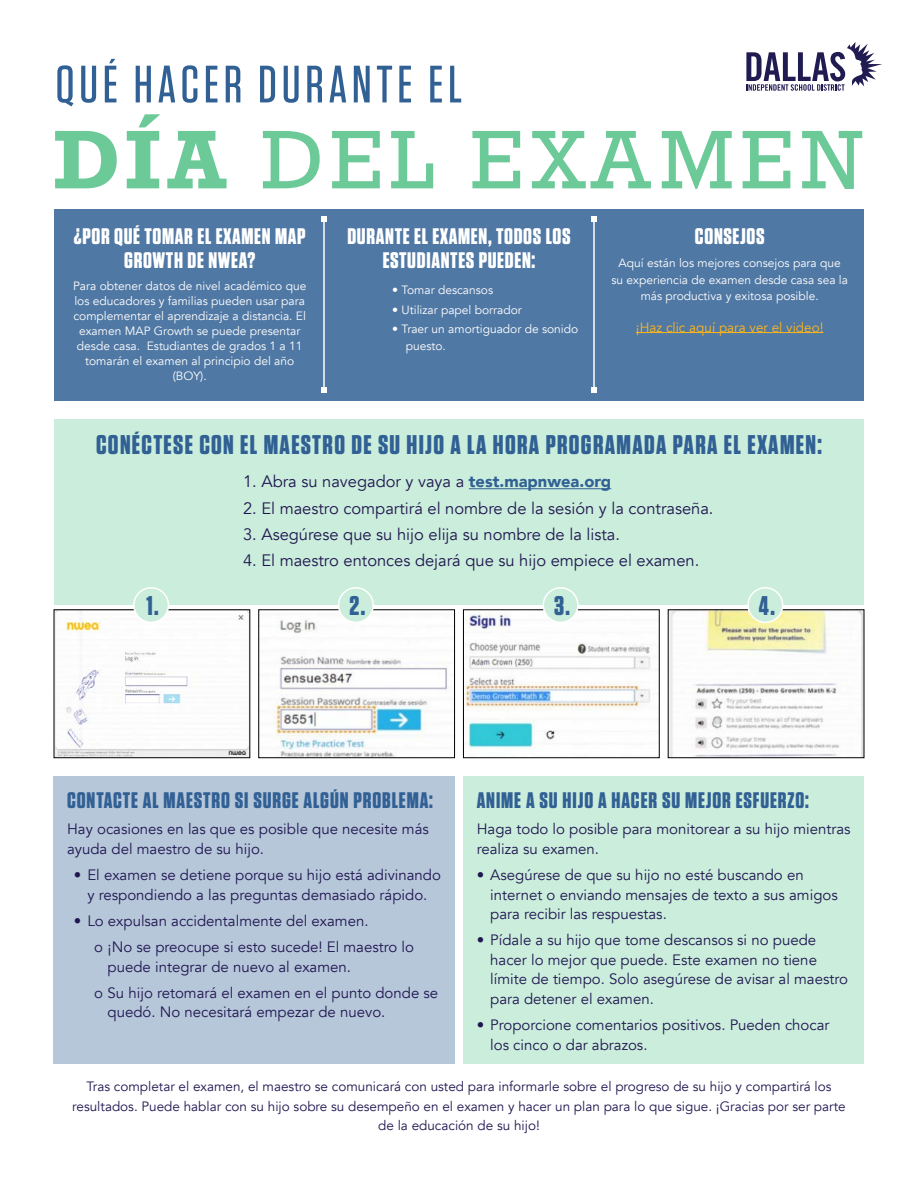
<style>
.page{position:relative;width:918px;height:1188px;background:#fff}
.page>*{position:absolute;margin:0;border:0;box-sizing:border-box;transform-origin:0 0}
.t1{font:78px "Rockwell";letter-spacing:.095em;color:#6cca98}
.t2{font:500 52.5px "Tungsten";letter-spacing:.09em;color:#316094}
.t3{font:700 27px "Tungsten";letter-spacing:.05em;color:#316094}
.t4{font:700 22.5px/24px "Tungsten";letter-spacing:.03em;color:#fff;text-align:center}
.t5{font:700 22.5px "Tungsten";letter-spacing:.04em;color:#316094}
.t6{font:16.5px "Avenir";color:#201751}
.t7{font:15px/19.5px "Avenir";color:#201751}
.t8{font:13.5px/19.5px "Avenir";color:#201751;text-align:center}
.t9{font:13.5px "Avenir";color:#ffb71b}
.t10{font:12px/15px "Avenir";color:#fff;text-align:center}
.s1{font-weight:700}
.s2{font-weight:900;color:#316094}
</style>
<div class="page">
<div style="left:463px;top:777px;width:401px;height:287px;background:#cbeddb"></div>
<div style="left:54px;top:777px;width:401px;height:287px;background:#b7c7da"></div>
<svg style="left:746px;top:42px;width:136px;height:49px"></svg>
<div style="left:54px;top:419px;width:810px;height:186px;background:#cbeddb"></div>
<hr style="left:469px;top:488px;width:142px;height:1px;background:#316094">
<img style="left:56px;top:612px;width:192px;height:144px">
<div style="left:54px;top:610px;width:196px;height:148px;border:1px solid #000"></div>
<img style="left:271px;top:619px;width:179px;height:137px">
<div style="left:259px;top:610px;width:196px;height:148px;border:1px solid #000"></div>
<img style="left:465px;top:613px;width:186px;height:137px">
<div style="left:463px;top:610px;width:196px;height:148px;border:1px solid #000"></div>
<img style="left:670px;top:612px;width:192px;height:144px">
<div style="left:668px;top:610px;width:196px;height:148px;border:1px solid #000"></div>
<div style="left:134px;top:588px;width:34px;height:34px;background:#cbeddb;border-radius:50%"></div>
<div style="left:133px;top:587px;width:36px;height:36px;border:2px solid #fff;border-radius:50%"></div>
<div style="left:339px;top:588px;width:34px;height:34px;background:#cbeddb;border-radius:50%"></div>
<div style="left:338px;top:587px;width:36px;height:36px;border:2px solid #fff;border-radius:50%"></div>
<div style="left:543px;top:588px;width:35px;height:34px;background:#cbeddb;border-radius:50%"></div>
<div style="left:543px;top:587px;width:36px;height:36px;border:2px solid #fff;border-radius:50%"></div>
<div style="left:748px;top:588px;width:35px;height:34px;background:#cbeddb;border-radius:50%"></div>
<div style="left:747px;top:587px;width:36px;height:36px;border:2px solid #fff;border-radius:50%"></div>
<div style="left:54px;top:209px;width:810px;height:191px;background:#5078a4"></div>
<hr style="left:323px;top:219px;width:2px;height:171px;background:#fff">
<svg style="left:321px;top:387px;width:6px;height:6px"></svg>
<svg style="left:321px;top:216px;width:6px;height:6px"></svg>
<hr style="left:593px;top:219px;width:2px;height:171px;background:#fff">
<svg style="left:591px;top:387px;width:6px;height:6px"></svg>
<svg style="left:591px;top:216px;width:6px;height:6px"></svg>
<hr style="left:636px;top:332px;width:188px;height:1px;background:#ffb71b">
<h2 class="t2" style="left:56px;top:57px;width:408px">QUÉ HACER DURANTE EL</h2>
<h1 class="t1" style="left:54px;top:112px;width:811px"><span class="s1">DÍA</span> DEL EXAMEN</h1>
<h3 class="t4" style="left:74px;top:225px;width:233px">¿POR QUÉ TOMAR EL EXAMEN MAP<br>GROWTH DE NWEA?</h3>
<p class="t10" style="left:73px;top:278px;width:235px">Para obtener datos de nivel académico que los educadores y familias pueden usar para complementar el aprendizaje a distancia. El examen MAP Growth se puede presentar desde casa. Estudiantes de grados 1 a 11 tomarán el examen al principio del año (BOY).</p>
<h3 class="t4" style="left:347px;top:225px;width:225px">DURANTE EL EXAMEN, TODOS LOS<br>ESTUDIANTES PUEDEN:</h3>
<p class="t10" style="left:392px;top:283px;width:102px">• Tomar descansos</p>
<p class="t10" style="left:392px;top:302px;width:131px">• Utilizar papel borrador</p>
<p class="t10" style="left:406px;top:321px;width:174px;line-height:16.5px;text-align:left;text-indent:-14px">• Traer un amortiguador de sonido puesto.</p>
<h3 class="t4" style="left:695px;top:225px;width:71px">CONSEJOS</h3>
<p class="t10" style="left:611px;top:255px;width:238px;line-height:16.5px">Aquí están los mejores consejos para que su experiencia de examen desde casa sea la más productiva y exitosa posible.</p>
<p class="t9" style="left:636px;top:319px;width:189px">¡Haz clic aquí para ver el video!</p>
<h3 class="t3" style="left:96px;top:431px;width:727px">CONÉCTESE CON EL MAESTRO DE SU HIJO A LA HORA PROGRAMADA PARA EL EXAMEN:</h3>
<p class="t6" style="left:243px;top:472px;width:370px">1. Abra su navegador y vaya a <span class="s2">test.mapnwea.org</span></p>
<p class="t6" style="left:243px;top:498px;width:472px">2. El maestro compartirá el nombre de la sesión y la contraseña.</p>
<p class="t6" style="left:243px;top:524px;width:379px">3. Asegúrese que su hijo elija su nombre de la lista.</p>
<p class="t6" style="left:243px;top:551px;width:458px">4. El maestro entonces dejará que su hijo empiece el examen.</p>
<h3 class="t3" style="left:147px;top:591px;width:14px">1.</h3>
<h3 class="t3" style="left:350px;top:591px;width:17px">2.</h3>
<h3 class="t3" style="left:554px;top:591px;width:17px">3.</h3>
<h3 class="t3" style="left:759px;top:591px;width:18px">4.</h3>
<h3 class="t5" style="left:67px;top:788px;width:367px">CONTACTE AL MAESTRO SI SURGE ALGÚN PROBLEMA:</h3>
<p class="t7" style="left:67px;top:820px;width:363px">Hay ocasiones en las que es posible que necesite más ayuda del maestro de su hijo.</p>
<p class="t7" style="left:74px;top:866px;width:369px;text-align:center">• El examen se detiene porque su hijo está adivinando y respondiendo a las preguntas demasiado rápido.</p>
<p class="t7" style="left:94px;top:908px;width:321px;line-height:26.2px;text-indent:-20px">• Lo expulsan accidentalmente del examen.<br>o ¡No se preocupe si esto sucede! El maestro lo</p>
<p class="t7" style="left:94px;top:954px;width:346px;line-height:26.2px;text-indent:14px">puede integrar de nuevo al examen.<br>o Su hijo retomará el examen en el punto donde se</p>
<p class="t7" style="left:108px;top:1003px;width:279px">quedó. No necesitará empezar de nuevo.</p>
<h3 class="t5" style="left:477px;top:788px;width:334px">ANIME A SU HIJO A HACER SU MEJOR ESFUERZO:</h3>
<p class="t7" style="left:477px;top:820px;width:375px">Haga todo lo posible para monitorear a su hijo mientras realiza su examen.</p>
<p class="t7" style="left:490px;top:866px;width:349px;text-indent:-14px">• Asegúrese de que su hijo no esté buscando en internet o enviando mensajes de texto a sus amigos para recibir las respuestas.</p>
<p class="t7" style="left:490px;top:931px;width:359px;text-indent:-14px">• Pídale a su hijo que tome descansos si no puede hacer lo mejor que puede. Este examen no tiene límite de tiempo. Solo asegúrese de avisar al maestro para detener el examen.</p>
<p class="t7" style="left:490px;top:1016px;width:341px;text-indent:-14px">• Proporcione comentarios positivos. Pueden chocar los cinco o dar abrazos.</p>
<p class="t8" style="left:72px;top:1077px;width:775px">Tras completar el examen, el maestro se comunicará con usted para informarle sobre el progreso de su hijo y compartirá los resultados. Puede hablar con su hijo sobre su desempeño en el examen y hacer un plan para lo que sigue. ¡Gracias por ser parte de la educación de su hijo!</p>
</div>
